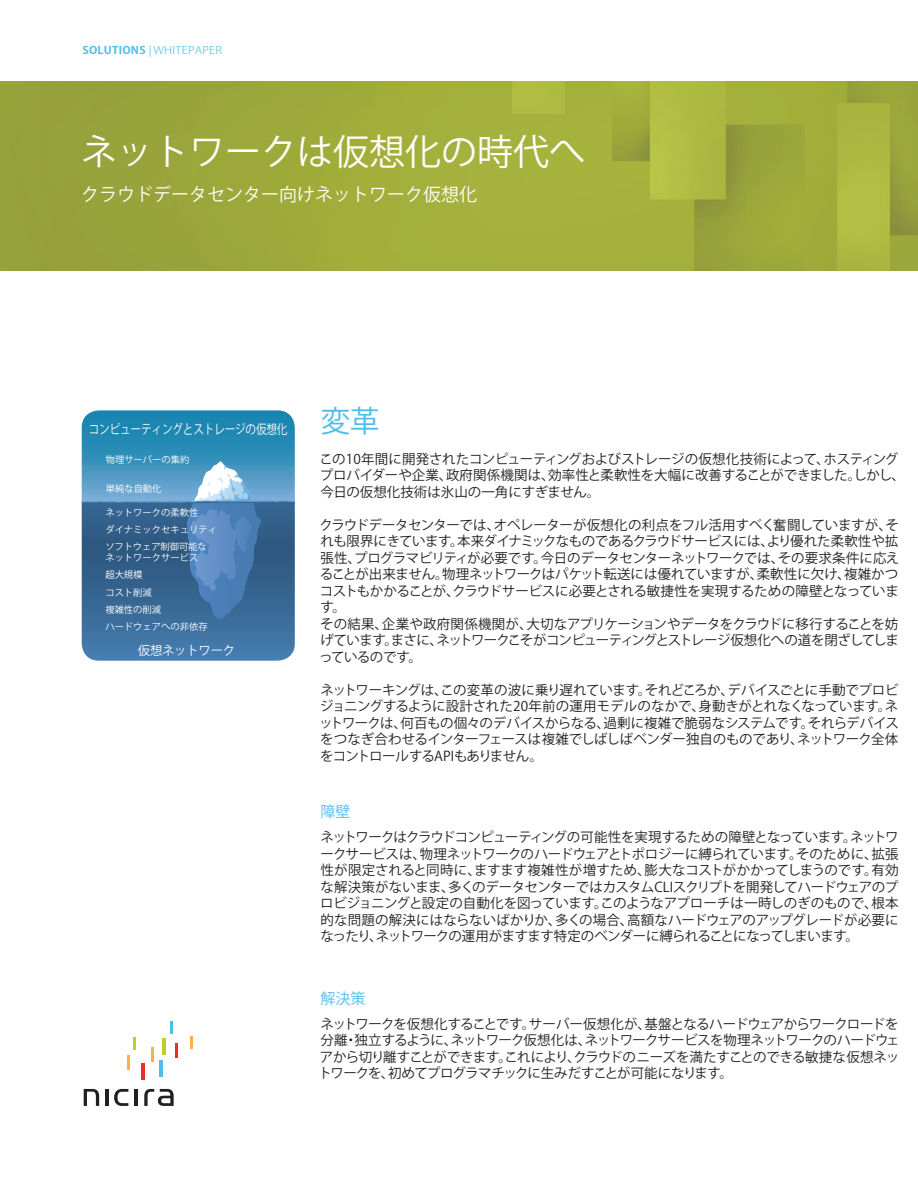
<style>
.page{position:relative;width:918px;height:1188px;background:#fff}
.page>*{position:absolute;margin:0;border:0;box-sizing:border-box;transform-origin:0 0}
.t1{font:36px "Koz Go Pro";color:#fff}
.t2{font:30px "Koz Go Pro";color:#4fbdec}
.t3{font:18px "Koz Go Pro";color:#fff}
.t4{font:15px "Koz Go Pro";color:#4fbdec}
.t5{font:13.5px/16.5px "Koz Go Pro";letter-spacing:-.03em;color:#231f20;text-align:justify}
.t6{font:13.5px/16.5px "Koz Go Pro";letter-spacing:-.01em;color:#231f20}
.t7{font:13.05px "Koz Go Pro";letter-spacing:-.02em;color:#fff;scale:.82 1}
.t8{font:12.45px "Koz Go Pro";letter-spacing:-.02em;color:#fff}
.t9{font:300 10.5px "Koz Go Pro";letter-spacing:.02em;color:#4fbdec;scale:1.1 1}
.t10{font:9.3px/17.2px "Koz Go Pro";color:#fff}
.s1{font-weight:700}
</style>
<div class="page">
<img style="left:1px;top:82px;width:917px;height:189px">
<hr style="left:141px;top:1063px;width:3px;height:17px;background:#ee2e22">
<hr style="left:160px;top:1060px;width:3px;height:17px;background:#4fbdec">
<hr style="left:151px;top:1047px;width:3px;height:15px;background:#fbb03f">
<hr style="left:127px;top:1055px;width:3px;height:14px;background:#fbb03f">
<hr style="left:162px;top:1038px;width:3px;height:17px;background:#c1ce23">
<hr style="left:175px;top:1043px;width:3px;height:15px;background:#ee2e22">
<svg style="left:191px;top:1036px;width:2px;height:13px"></svg>
<svg style="left:170px;top:1021px;width:3px;height:13px"></svg>
<svg style="left:133px;top:1037px;width:3px;height:13px"></svg>
<svg style="left:84px;top:1089px;width:15px;height:17px"></svg>
<hr style="left:105px;top:1089px;width:3px;height:17px;background:#231f20">
<svg style="left:114px;top:1089px;width:14px;height:17px"></svg>
<hr style="left:135px;top:1089px;width:3px;height:17px;background:#231f20">
<svg style="left:144px;top:1089px;width:30px;height:17px"></svg>
<svg style="left:82px;top:410px;width:213px;height:251px;background:#417eaa"></svg>
<p class="t9" style="left:82px;top:43px;width:128px"><span class="s1">SOLUTIONS</span> | WHITEPAPER</p>
<h1 class="t1" style="left:81px;top:129px;width:505px">ネットワークは仮想化の時代へ</h1>
<h3 class="t3" style="left:81px;top:183px;width:397px">クラウドデータセンター向けネットワーク仮想化</h3>
<p class="t7" style="left:89px;top:421px;width:244px">コンピューティングとストレージの仮想化</p>
<p class="t10" style="left:106px;top:451px;width:85px">物理サーバーの集約</p>
<p class="t10" style="left:106px;top:480px;width:57px">単純な自動化</p>
<p class="t10" style="left:105px;top:504px;width:113px">ネットワークの柔軟性<br>ダイナミックセキュリティソフトウェア制御可能な</p>
<p class="t10" style="left:105px;top:549px;width:104px">ネットワークサービス超大規模<br>コスト削減<br>複雑性の削減<br>ハードウェアへの非依存</p>
<p class="t8" style="left:138px;top:643px;width:99px">仮想ネットワーク</p>
<h2 class="t2" style="left:321px;top:401px;width:61px">変革</h2>
<p class="t6" style="left:320px;top:451px;width:587px">この10年間に開発されたコンピューティングおよびストレージの仮想化技術によって、ホスティングプロバイダーや企業、政府関係機関は、効率性と柔軟性を大幅に改善することができました。しかし、今日の仮想化技術は氷山の一角にすぎません。</p>
<p class="t5" style="left:319px;top:517px;width:582px;text-align:left">クラウドデータセンターでは、オペレーターが仮想化の利点をフル活用すべく奮闘していますが、それも限界にきています。本来ダイナミックなものであるクラウドサービスには、より優れた柔軟性や拡張性、プログラマビリティが必要です。今日のデータセンターネットワークでは、その要求条件に応えることが出来ません。物理ネットワークはパケット転送には優れていますが、柔軟性に欠け、複雑かつコストもかかることが、クラウドサービスに必要とされる敏捷性を実現するための障壁となっています。<br>その結果、企業や政府関係機関が、大切なアプリケーションやデータをクラウドに移行することを妨げています。まさに、ネットワークこそがコンピューティングとストレージ仮想化への道を閉ざしてしまっているのです。</p>
<p class="t5" style="left:319px;top:682px;width:581px">ネットワーキングは、この変革の波に乗り遅れています。それどころか、デバイスごとに手動でプロビジョニングするように設計された20年前の運用モデルのなかで、身動きがとれなくなっています。ネットワークは、何百もの個々のデバイスからなる、過剰に複雑で脆弱なシステムです。それらデバイスをつなぎ合わせるインターフェースは複雑でしばしばベンダー独自のものであり、ネットワーク全体をコントロールするAPIもありません。</p>
<p class="t4" style="left:321px;top:802px;width:31px">障壁</p>
<p class="t5" style="left:320px;top:829px;width:580px">ネットワークはクラウドコンピューティングの可能性を実現するための障壁となっています。ネットワークサービスは、物理ネットワークのハードウェアとトポロジーに縛られています。そのために、拡張性が限定されると同時に、ますます複雑性が増すため、膨大なコストがかかってしまうのです。有効な解決策がないまま、多くのデータセンターではカスタムCLIスクリプトを開発してハードウェアのプロビジョニングと設定の自動化を図っています。このようなアプローチは一時しのぎのもので、根本的な問題の解決にはならないばかりか、多くの場合、高額なハードウェアのアップグレードが必要になったり、ネットワークの運用がますます特定のベンダーに縛られることになってしまいます。</p>
<p class="t4" style="left:321px;top:989px;width:46px">解決策</p>
<p class="t5" style="left:319px;top:1016px;width:583px">ネットワークを仮想化することです。サーバー仮想化が、基盤となるハードウェアからワークロードを分離・独立するように、ネットワーク仮想化は、ネットワークサービスを物理ネットワークのハードウェアから切り離すことができます。これにより、クラウドのニーズを満たすことのできる敏捷な仮想ネットワークを、初めてプログラマチックに生みだすことが可能になります。</p>
</div>
